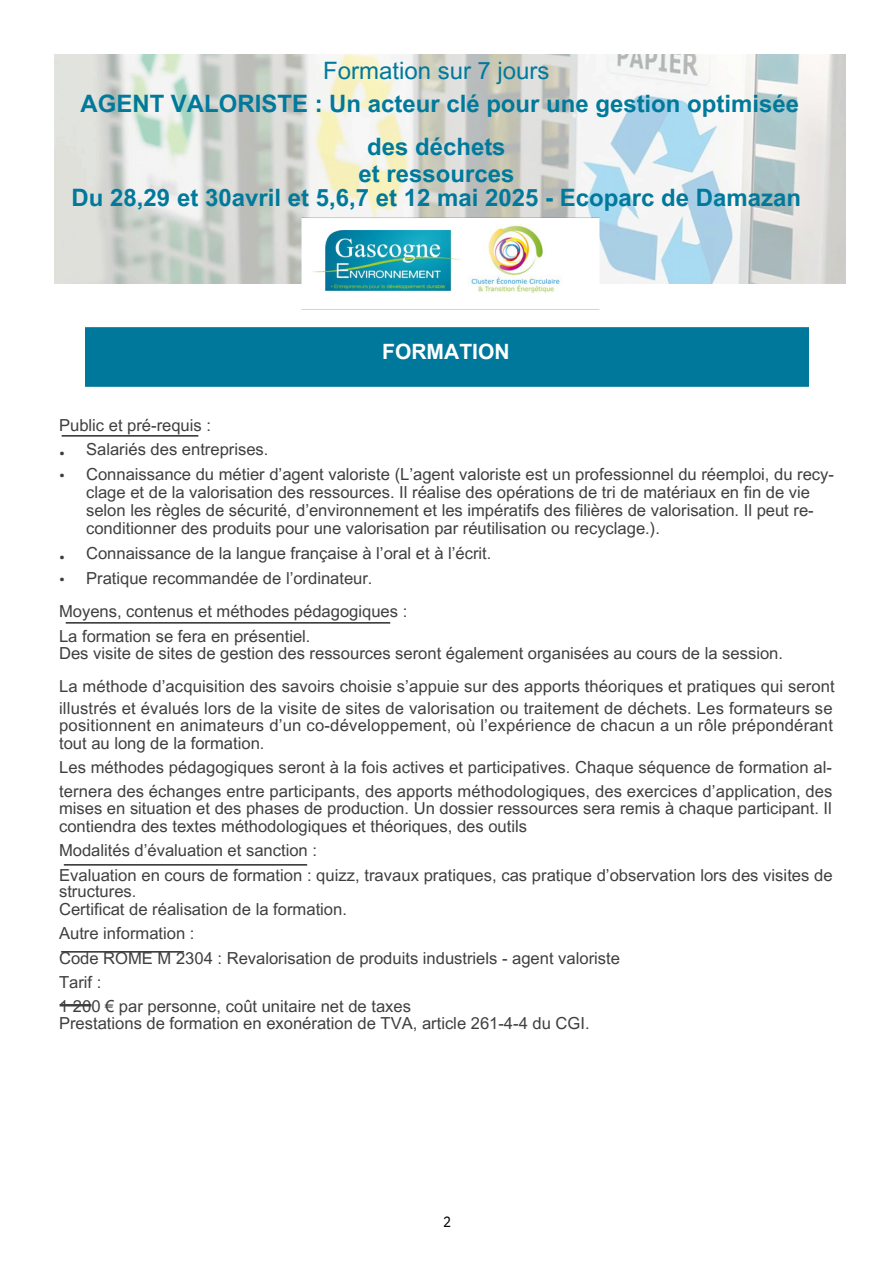
<style>
.page{position:relative;width:894px;height:1264px;background:#fff}
.page>*{position:absolute;margin:0;border:0;box-sizing:border-box;transform-origin:0 0}
.t1{font:700 24px/32.7px "Arial MT Pro";color:#00799b;text-align:center}
.t2{font:700 21px "Arial MT Pro";color:#fff}
.t3{font:16.65px "Arial MT Pro";color:#3f3f3f}
.t4{font:16.5px/18px "Arial MT Pro";color:#3f3f3f}
.t5{font:15px "IBM Plex Sans";color:#3f3f3f}
.t6{font:15px "IBM Plex Sans Cond";color:#000}
.s1{font-weight:400}
</style>
<div class="page">
<div style="left:85px;top:328px;width:723px;height:58px;background:#00789b"></div>
<img style="left:54px;top:54px;width:791px;height:230px">
<img style="left:294px;top:211px;width:312px;height:99px">
<img style="left:312px;top:230px;width:149px;height:61px">
<img style="left:462px;top:218px;width:110px;height:81px">
<img style="left:65px;top:622px;width:326px;height:2px">
<img style="left:63px;top:864px;width:245px;height:1px">
<img style="left:61px;top:436px;width:138px;height:1px">
<img style="left:61px;top:951px;width:123px;height:1px">
<img style="left:59px;top:1004px;width:33px;height:2px">
<p class="t1" style="left:80px;top:57px;width:719px"><span class="s1">Formation sur 7 jours<br></span>AGENT VALORISTE : Un acteur clé pour une gestion optimisée</p>
<p class="t1" style="left:358px;top:136px;width:157px;line-height:27px">des déchets et ressources</p>
<p class="t1" style="left:72px;top:184px;width:730px">Du 28,29 et 30avril et 5,6,7 et 12 mai 2025 - Ecoparc de Damazan</p>
<p class="t2" style="left:382px;top:343px;width:129px">FORMATION</p>
<p class="t4" style="left:59px;top:418px;width:153px">Public et pré-requis :</p>
<p class="t5" style="left:59px;top:442px;width:7px">•</p>
<p class="t5" style="left:59px;top:465px;width:7px">•</p>
<h2 class="t4" style="left:86px;top:443px;width:184px">Salariés des entreprises.</h2>
<p class="t4" style="left:86px;top:467px;width:749px">Connaissance du métier d’agent valoriste (L’agent valoriste est un professionnel du réemploi, du recy&shy;clage et de la valorisation des ressources. Il réalise des opérations de tri de matériaux en fin de vie selon les règles de sécurité, d’environnement et les impératifs des filières de valorisation. Il peut re&shy;conditionner des produits pour une valorisation par réutilisation ou recyclage.).</p>
<p class="t4" style="left:86px;top:546px;width:406px">Connaissance de la langue française à l’oral et à l’écrit.</p>
<p class="t4" style="left:86px;top:571px;width:288px">Pratique recommandée de l’ordinateur.</p>
<p class="t5" style="left:59px;top:546px;width:7px">•</p>
<p class="t5" style="left:59px;top:569px;width:7px">•</p>
<p class="t4" style="left:59px;top:604px;width:349px">Moyens, contenus et méthodes pédagogiques :</p>
<p class="t4" style="left:59px;top:629px;width:253px">La formation se fera en présentiel.</p>
<p class="t4" style="left:59px;top:646px;width:725px">Des visite de sites de gestion des ressources seront également organisées au cours de la session.</p>
<p class="t4" style="left:59px;top:678px;width:776px">La méthode d’acquisition des savoirs choisie s’appuie sur des apports théoriques et pratiques qui seront</p>
<p class="t4" style="left:59px;top:701px;width:774px">illustrés et évalués lors de la visite de sites de valorisation ou traitement de déchets. Les formateurs se</p>
<p class="t4" style="left:59px;top:718px;width:775px">positionnent en animateurs d’un co-développement, où l’expérience de chacun a un rôle prépondérant</p>
<p class="t4" style="left:59px;top:736px;width:207px">tout au long de la formation.</p>
<p class="t4" style="left:59px;top:759px;width:774px">Les méthodes pédagogiques seront à la fois actives et participatives. Chaque séquence de formation al-</p>
<p class="t4" style="left:59px;top:784px;width:774px">ternera des échanges entre participants, des apports méthodologiques, des exercices d’application, des</p>
<p class="t4" style="left:59px;top:801px;width:774px">mises en situation et des phases de production. Un dossier ressources sera remis à chaque participant. Il</p>
<p class="t4" style="left:59px;top:819px;width:469px">contiendra des textes méthodologiques et théoriques, des outils</p>
<p class="t4" style="left:59px;top:843px;width:259px">Modalités d’évaluation et sanction :</p>
<p class="t4" style="left:59px;top:867px;width:774px">Evaluation en cours de formation : quizz, travaux pratiques, cas pratique d’observation lors des visites de</p>
<p class="t4" style="left:59px;top:884px;width:79px">structures.</p>
<p class="t3" style="left:59px;top:903px;width:289px">Certificat de réalisation de la formation.</p>
<p class="t4" style="left:59px;top:926px;width:137px">Autre information :</p>
<p class="t4" style="left:59px;top:951px;width:562px">Code ROME M 2304 : Revalorisation de produits industriels - agent valoriste</p>
<p class="t4" style="left:59px;top:974px;width:44px">Tarif :</p>
<p class="t4" style="left:59px;top:999px;width:353px">1 200 € par personne, coût unitaire net de taxes</p>
<p class="t4" style="left:59px;top:1016px;width:532px">Prestations de formation en exonération de TVA, article 261-4-4 du CGI.</p>
<h1 class="t6" style="left:443px;top:1211px;width:10px">2</h1>
</div>
